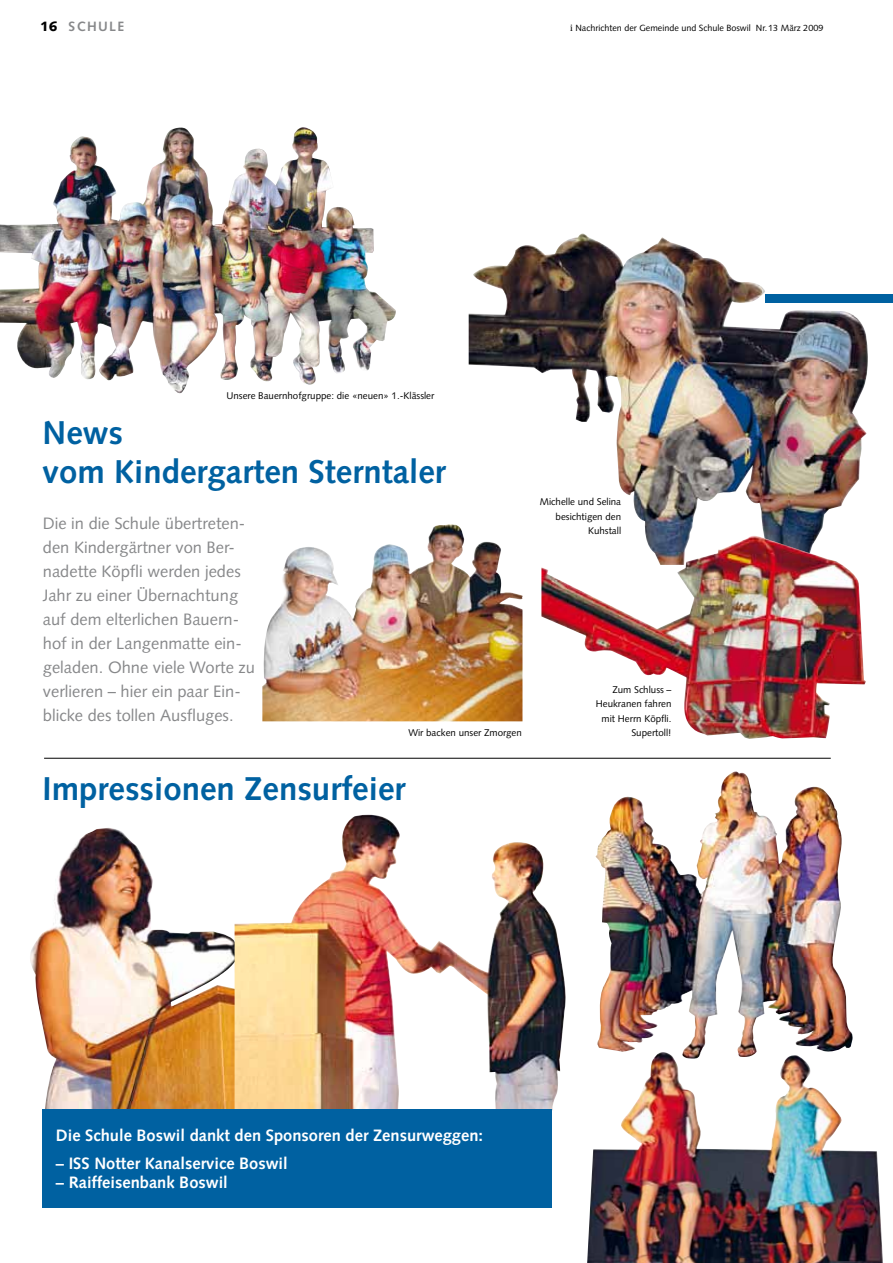
<style>
.page{position:relative;width:893px;height:1263px;background:#fff}
.page>*{position:absolute;margin:0;border:0;box-sizing:border-box;transform-origin:0 0}
.t1{font:700 33px/39px "Syntax";color:#0061a1}
.t2{font:16.5px/24px "Syntax";color:#87888a}
.t3{font:700 16.5px "Syntax";color:#fff}
.t4{font:700 13.5px "Syntax";letter-spacing:.1em;color:#87888a}
.t5{font:9.75px/14.2px "Syntax";color:#000;text-align:right}
.t6{font:9px "Syntax";color:#000}
.s1{font-weight:900;color:#000}
.s2{font-family:"Utopia"}
</style>
<div class="page">
<img style="left:30px;top:828px;width:205px;height:282px">
<img style="left:587px;top:1060px;width:296px;height:203px">
<img style="left:595px;top:773px;width:258px;height:287px">
<img style="left:235px;top:815px;width:331px;height:295px">
<img style="left:0;top:127px;width:303px;height:267px">
<img style="left:469px;top:233px;width:403px;height:303px">
<img style="left:262px;top:524px;width:262px;height:197px">
<img style="left:541px;top:536px;width:325px;height:203px">
<hr style="left:44px;top:758px;width:787px;height:1px;background:#000">
<div style="left:765px;top:294px;width:128px;height:8px;background:#0061a1"></div>
<div style="left:43px;top:1109px;width:509px;height:99px;background:#0061a1"></div>
<p class="t4" style="left:40px;top:19px;width:86px"><span class="s1">16</span> SCHULE</p>
<p class="t6" style="left:570px;top:23px;width:255px"><span class="s2">i</span> Nachrichten der Gemeinde und Schule Boswil Nr.13 März 2009</p>
<p class="t5" style="left:226px;top:389px;width:209px">Unsere Bauernhofgruppe: die «neuen» 1.-Klässler</p>
<h1 class="t1" style="left:43px;top:413px;width:405px">News<br>vom Kindergarten Sterntaler</h1>
<p class="t2" style="left:43px;top:511px;width:214px">Die in die Schule übertreten&shy;den Kindergärtner von Ber&shy;nadette Köpfli werden jedes<br>Jahr zu einer Übernachtung auf dem elterlichen Bauern&shy;hof in der Langenmatte ein&shy;geladen. Ohne viele Worte zu verlieren – hier ein paar Ein&shy;blicke des tollen Ausfluges.</p>
<p class="t5" style="left:409px;top:725px;width:115px">Wir backen unser Zmorgen</p>
<h1 class="t1" style="left:43px;top:769px;width:364px">Impressionen Zensurfeier</h1>
<p class="t5" style="left:540px;top:495px;width:83px">Michelle und Selina besichtigen den<br>Kuhstall</p>
<p class="t5" style="left:596px;top:682px;width:77px">Zum Schluss –<br>Heukranen fahren mit Herrn Köpfli.<br>Supertoll!</p>
<p class="t3" style="left:56px;top:1126px;width:429px">Die Schule Boswil dankt den Sponsoren der Zensurweggen:</p>
<p class="t3" style="left:56px;top:1154px;width:233px">– ISS Notter Kanalservice Boswil</p>
<p class="t3" style="left:56px;top:1173px;width:174px">– Raiffeisenbank Boswil</p>
</div>
